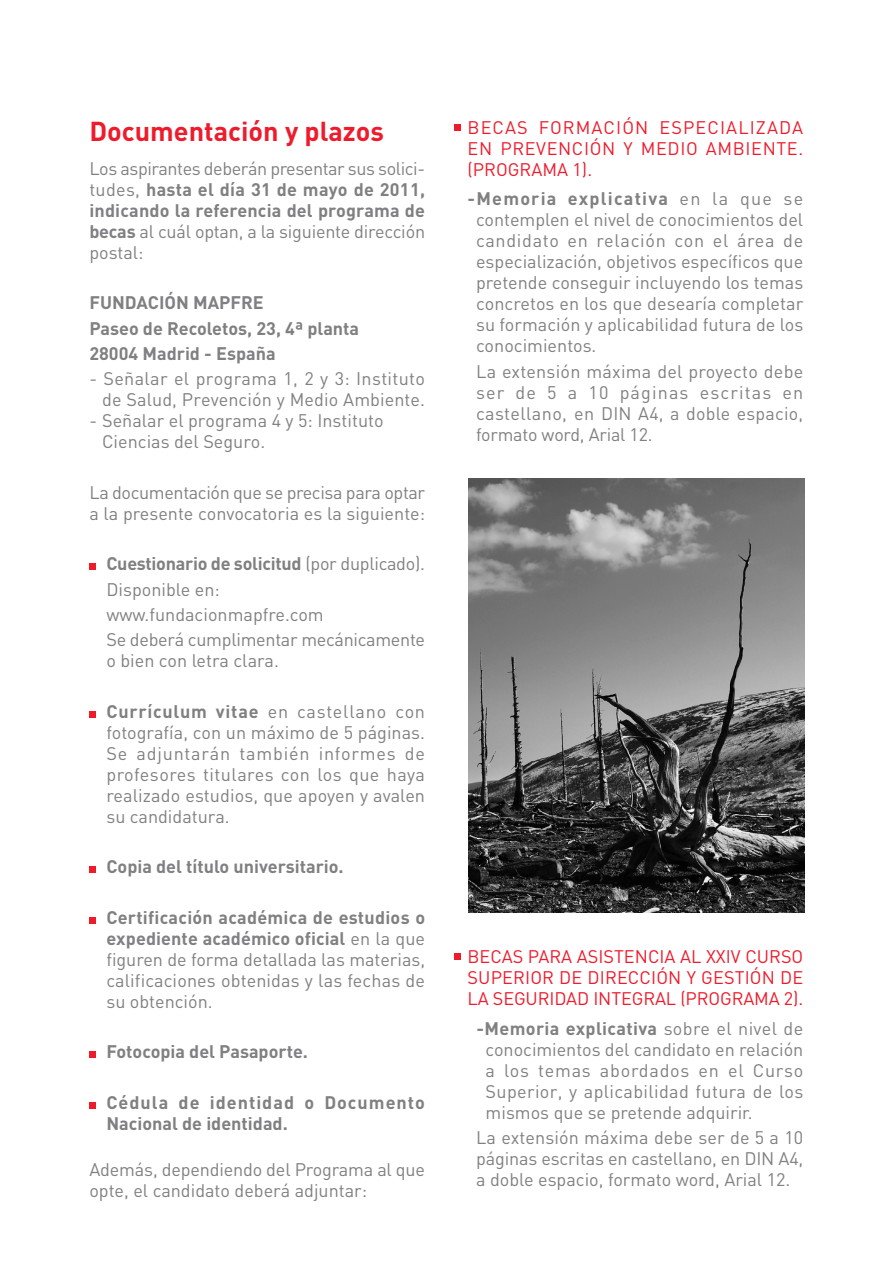
<style>
.page{position:relative;width:894px;height:1264px;background:#fff}
.page>*{position:absolute;margin:0;border:0;box-sizing:border-box;transform-origin:0 0}
.t1{font:700 27px "DIN";color:#ee1b2c}
.t2{font:18px/21px "DIN";color:#808083;text-align:justify}
.t3{font:18px/21px "DIN";letter-spacing:.005em;color:#ee1b2c;text-align:justify}
.t4{font:700 18px/25.2px "DIN";color:#808083}
.t5{font:18px/21px "DIN";letter-spacing:-.02em;color:#808083}
.t6{font:700 18px/21px "DIN";letter-spacing:.055em;color:#808083}
.s1{font-weight:700}
</style>
<div class="page">
<div style="left:89px;top:563px;width:7px;height:7px;background:#ee1b2c"></div>
<div style="left:89px;top:711px;width:7px;height:6px;background:#ee1b2c"></div>
<div style="left:89px;top:866px;width:7px;height:7px;background:#ee1b2c"></div>
<div style="left:89px;top:916px;width:7px;height:7px;background:#ee1b2c"></div>
<svg style="left:454px;top:953px;width:6px;height:6px"></svg>
<div style="left:454px;top:124px;width:6px;height:7px;background:#ee1b2c"></div>
<div style="left:89px;top:1051px;width:7px;height:6px;background:#ee1b2c"></div>
<div style="left:89px;top:1102px;width:7px;height:6px;background:#ee1b2c"></div>
<img style="left:468px;top:479px;width:336px;height:433px">
<h1 class="t1" style="left:89px;top:121px;width:296px">Documentación y plazos</h1>
<p class="t2" style="left:89px;top:159px;width:337px">Los aspirantes deberán presentar sus solici&shy;tudes, <span class="s1">hasta el día 31 de mayo de 2011, indicando la referencia del programa de becas</span> al cuál optan, a la siguiente dirección postal:</p>
<p class="t4" style="left:89px;top:292px;width:271px">FUNDACIÓN MAPFRE<br>Paseo de Recoletos, 23, 4ª planta<br>28004 Madrid - España</p>
<p class="t2" style="left:89px;top:370px;width:337px;text-align:right">- Señalar el programa 1, 2 y 3: Instituto de Salud, Prevención y Medio Ambiente.</p>
<p class="t2" style="left:102px;top:412px;width:283px;text-indent:-13px">- Señalar el programa 4 y 5: Instituto<br>Ciencias del Seguro.</p>
<p class="t5" style="left:89px;top:483px;width:337px">La documentación que se precisa para optar a la presente convocatoria es la siguiente:</p>
<p class="t2" style="left:106px;top:553px;width:320px;line-height:25.2px;text-align:left"><span class="s1">Cuestionario de solicitud</span> (por duplicado).<br>Disponible en: www.fundacionmapfre.com<br>Se deberá cumplimentar mecánicamente</p>
<p class="t2" style="left:106px;top:651px;width:174px">o bien con letra clara.</p>
<p class="t2" style="left:106px;top:702px;width:320px"><span class="s1">Currículum vitae</span> en castellano con fotografía, con un máximo de 5 páginas.<br>Se adjuntarán también informes de profesores titulares con los que haya realizado estudios, que apoyen y avalen su candidatura.</p>
<p class="t4" style="left:106px;top:855px;width:239px">Copia del título universitario.</p>
<p class="t2" style="left:106px;top:908px;width:320px"><span class="s1">Certificación académica de estudios o expediente académico oficial</span> en la que figuren de forma detallada las materias, calificaciones obtenidas y las fechas de su obtención.</p>
<p class="t4" style="left:106px;top:1040px;width:203px">Fotocopia del Pasaporte.</p>
<p class="t6" style="left:106px;top:1093px;width:320px">Cédula de identidad o Documento<br>Nacional de identidad.</p>
<p class="t2" style="left:89px;top:1160px;width:337px">Además, dependiendo del Programa al que opte, el candidato deberá adjuntar:</p>
<p class="t3" style="left:467px;top:118px;width:337px">BECAS FORMACIÓN ESPECIALIZADA EN PREVENCIÓN Y MEDIO AMBIENTE. (PROGRAMA 1).</p>
<p class="t2" style="left:476px;top:190px;width:328px;text-indent:-9px"><span class="s1">-Memoria explicativa</span> en la que se contemplen el nivel de conocimientos del candidato en relación con el área de especialización, objetivos específicos que pretende conseguir incluyendo los temas concretos en los que desearía completar su formación y aplicabilidad futura de los conocimientos.</p>
<p class="t2" style="left:476px;top:362px;width:328px">La extensión máxima del proyecto debe ser de 5 a 10 páginas escritas en castellano, en DIN A4, a doble espacio, formato word, Arial 12.</p>
<p class="t3" style="left:467px;top:947px;width:337px">BECAS PARA ASISTENCIA AL XXIV CURSO SUPERIOR DE DIRECCIÓN Y GESTIÓN DE LA SEGURIDAD INTEGRAL (PROGRAMA 2).</p>
<p class="t2" style="left:485px;top:1019px;width:319px;text-indent:-9px"><span class="s1">-Memoria explicativa</span> sobre el nivel de conocimientos del candidato en relación a los temas abordados en el Curso Superior, y aplicabilidad futura de los mismos que se pretende adquirir.</p>
<p class="t2" style="left:476px;top:1128px;width:328px">La extensión máxima debe ser de 5 a 10 páginas escritas en castellano, en DIN A4, a doble espacio, formato word, Arial 12.</p>
</div>
